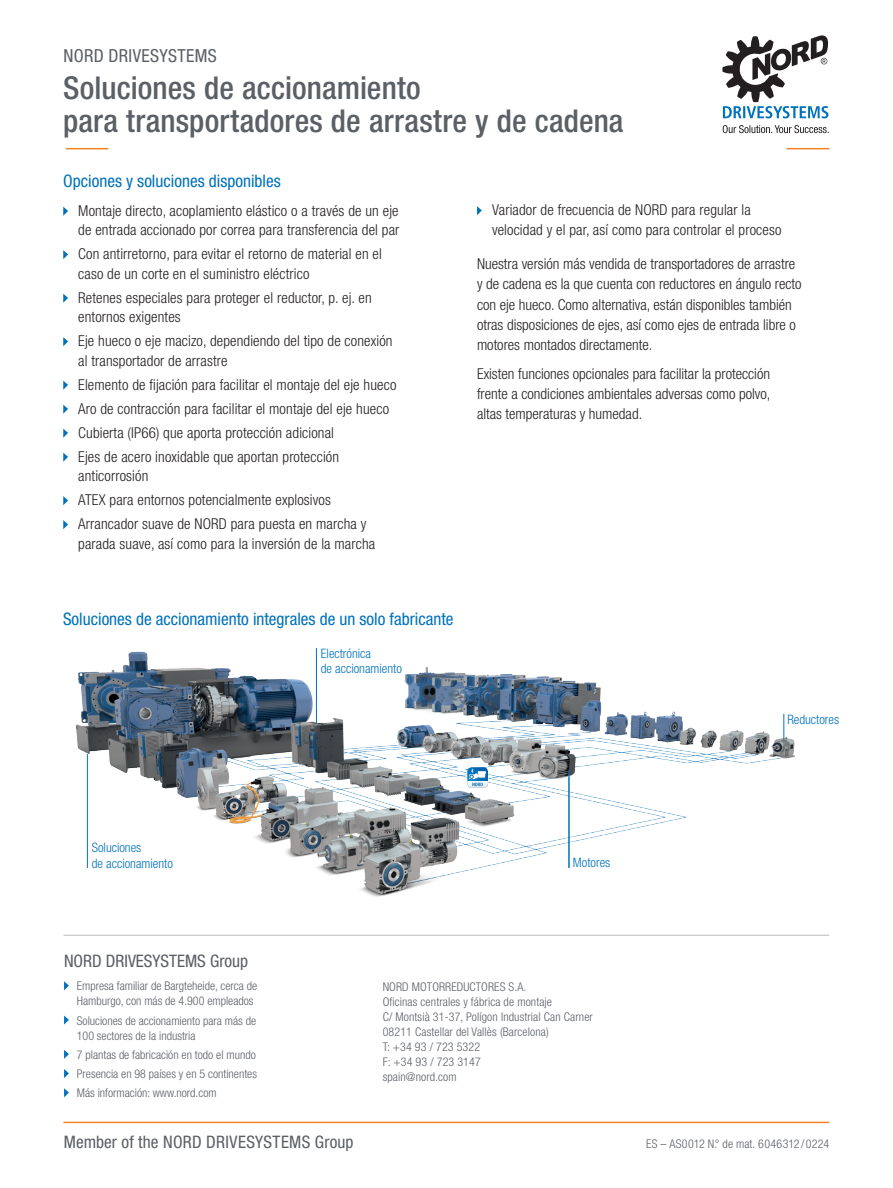
<style>
.page{position:relative;width:893px;height:1188px;background:#fff}
.page>*{position:absolute;margin:0;border:0;box-sizing:border-box;transform-origin:0 0}
.t1{font:500 condensed 31.5px "Helvetica Neue LT Std";letter-spacing:.005em;color:#5b5f66}
.t2{font:condensed 18px "Helvetica Neue LT Std";letter-spacing:.02em;color:#5b5f66}
.t3{font:condensed 17.25px "Helvetica Neue LT Std";color:#0072bc}
.t4{font:condensed 17.25px "Helvetica Neue LT Std";color:#5b5f66}
.t5{font:300 condensed 15px/20.2px "Helvetica Neue LT Std";letter-spacing:.01em;color:#231f20;text-align:justify}
.t6{font:300 condensed 13.05px/15.6px "Helvetica Neue LT Std";color:#0072bc}
.t7{font:300 condensed 12px/15px "Helvetica Neue LT Std";color:#5b5f66}
.t8{font:300 condensed 12px "Helvetica Neue LT Std";letter-spacing:.02em;color:#5b5f66}
</style>
<div class="page">
<svg style="left:63px;top:207px;width:5px;height:9px"></svg>
<svg style="left:63px;top:250px;width:5px;height:9px"></svg>
<svg style="left:63px;top:294px;width:5px;height:9px"></svg>
<svg style="left:63px;top:337px;width:5px;height:9px"></svg>
<svg style="left:63px;top:381px;width:5px;height:9px"></svg>
<svg style="left:63px;top:405px;width:5px;height:9px"></svg>
<svg style="left:63px;top:429px;width:5px;height:9px"></svg>
<svg style="left:63px;top:453px;width:5px;height:9px"></svg>
<svg style="left:63px;top:496px;width:5px;height:9px"></svg>
<svg style="left:63px;top:520px;width:5px;height:9px"></svg>
<svg style="left:477px;top:206px;width:5px;height:9px"></svg>
<hr style="left:63px;top:1122px;width:766px;height:1px;background:#f58220">
<hr style="left:66px;top:148px;width:42px;height:1px;background:#f58220">
<hr style="left:787px;top:148px;width:42px;height:1px;background:#f58220">
<hr style="left:63px;top:935px;width:766px;height:1px;background:#bcbdc0">
<svg style="left:64px;top:981px;width:5px;height:9px"></svg>
<svg style="left:64px;top:1016px;width:5px;height:9px"></svg>
<svg style="left:64px;top:1050px;width:5px;height:9px"></svg>
<svg style="left:64px;top:1069px;width:5px;height:9px"></svg>
<svg style="left:64px;top:1088px;width:5px;height:9px"></svg>
<svg style="left:723px;top:125px;width:106px;height:8px"></svg>
<svg style="left:722px;top:35px;width:106px;height:83px"></svg>
<img style="left:76px;top:648px;width:719px;height:249px">
<img style="left:467px;top:767px;width:21px;height:14px">
<img style="left:467px;top:781px;width:21px;height:7px">
<svg style="left:469px;top:768px;width:17px;height:18px"></svg>
<hr style="left:569px;top:770px;width:1px;height:98px;background:#0072bc">
<svg style="left:784px;top:714px;width:1px;height:25px"></svg>
<hr style="left:316px;top:648px;width:1px;height:76px;background:#0072bc">
<hr style="left:87px;top:754px;width:1px;height:114px;background:#0072bc">
<p class="t2" style="left:64px;top:45px;width:155px">NORD DRIVESYSTEMS</p>
<p class="t1" style="left:63px;top:69px;width:359px">Soluciones de accionamiento</p>
<p class="t1" style="left:63px;top:102px;width:562px">para transportadores de arrastre y de cadena</p>
<p class="t3" style="left:63px;top:171px;width:219px">Opciones y soluciones disponibles</p>
<p class="t5" style="left:78px;top:200px;width:322px">Montaje directo, acoplamiento elástico o a través de un eje</p>
<p class="t5" style="left:78px;top:220px;width:323px">de entrada accionado por correa para transferencia del par</p>
<p class="t5" style="left:78px;top:244px;width:305px">Con antirretorno, para evitar el retorno de material en el</p>
<p class="t5" style="left:78px;top:263px;width:233px">caso de un corte en el suministro eléctrico</p>
<p class="t5" style="left:78px;top:287px;width:295px">Retenes especiales para proteger el reductor, p. ej. en</p>
<p class="t5" style="left:78px;top:307px;width:104px">entornos exigentes</p>
<p class="t5" style="left:78px;top:331px;width:316px">Eje hueco o eje macizo, dependiendo del tipo de conexión</p>
<p class="t5" style="left:78px;top:350px;width:151px">al transportador de arrastre</p>
<p class="t5" style="left:78px;top:374px;width:320px">Elemento de fijación para facilitar el montaje del eje hueco</p>
<p class="t5" style="left:78px;top:398px;width:312px">Aro de contracción para facilitar el montaje del eje hueco</p>
<p class="t5" style="left:78px;top:422px;width:257px">Cubierta (IP66) que aporta protección adicional</p>
<p class="t5" style="left:78px;top:446px;width:262px">Ejes de acero inoxidable que aportan protección</p>
<p class="t5" style="left:78px;top:466px;width:72px">anticorrosión</p>
<p class="t5" style="left:78px;top:490px;width:254px">ATEX para entornos potencialmente explosivos</p>
<p class="t5" style="left:78px;top:514px;width:290px">Arrancador suave de NORD para puesta en marcha y</p>
<p class="t5" style="left:78px;top:533px;width:299px">parada suave, así como para la inversión de la marcha</p>
<p class="t5" style="left:492px;top:200px;width:260px">Variador de frecuencia de NORD para regular la</p>
<p class="t5" style="left:492px;top:219px;width:291px">velocidad y el par, así como para controlar el proceso</p>
<p class="t5" style="left:477px;top:254px;width:320px">Nuestra versión más vendida de transportadores de arrastre</p>
<p class="t5" style="left:477px;top:274px;width:326px">y de cadena es la que cuenta con reductores en ángulo recto</p>
<p class="t5" style="left:477px;top:294px;width:316px">con eje hueco. Como alternativa, están disponibles también</p>
<p class="t5" style="left:477px;top:314px;width:320px">otras disposiciones de ejes, así como ejes de entrada libre o</p>
<p class="t5" style="left:477px;top:335px;width:177px">motores montados directamente.</p>
<p class="t5" style="left:477px;top:363px;width:295px">Existen funciones opcionales para facilitar la protección frente a condiciones ambientales adversas como polvo, altas temperaturas y humedad.</p>
<p class="t3" style="left:63px;top:608px;width:392px">Soluciones de accionamiento integrales de un solo fabricante</p>
<p class="t6" style="left:321px;top:645px;width:83px">Electrónica<br>de accionamiento</p>
<p class="t6" style="left:787px;top:711px;width:53px">Reductores</p>
<p class="t6" style="left:92px;top:840px;width:83px">Soluciones<br>de accionamiento</p>
<p class="t6" style="left:573px;top:854px;width:39px">Motores</p>
<p class="t4" style="left:64px;top:951px;width:185px">NORD DRIVESYSTEMS Group</p>
<p class="t7" style="left:77px;top:979px;width:182px">Empresa familiar de Bargteheide, cerca de<br>Hamburgo, con más de 4.900 empleados</p>
<p class="t7" style="left:77px;top:1013px;width:181px">Soluciones de accionamiento para más de<br>100 sectores de la industria</p>
<p class="t7" style="left:77px;top:1047px;width:180px">7 plantas de fabricación en todo el mundo</p>
<p class="t7" style="left:77px;top:1066px;width:182px">Presencia en 98 países y en 5 continentes</p>
<p class="t7" style="left:77px;top:1086px;width:141px">Más información: www.nord.com</p>
<p class="t7" style="left:383px;top:979px;width:145px">NORD MOTORREDUCTORES S.A.</p>
<p class="t7" style="left:383px;top:994px;width:171px">Oficinas centrales y fábrica de montaje</p>
<p class="t7" style="left:383px;top:1009px;width:212px">C/ Montsià 31-37, Polígon Industrial Can Carner</p>
<p class="t7" style="left:383px;top:1024px;width:168px">08211 Castellar del Vallès (Barcelona)</p>
<p class="t7" style="left:383px;top:1039px;width:99px">T: +34 93 / 723 5322</p>
<p class="t7" style="left:383px;top:1054px;width:100px">F: +34 93 / 723 3147</p>
<p class="t7" style="left:383px;top:1069px;width:76px">spain@nord.com</p>
<p class="t4" style="left:64px;top:1132px;width:291px">Member of the NORD DRIVESYSTEMS Group</p>
<p class="t8" style="left:646px;top:1137px;width:184px">ES – AS0012 N.° de mat. 6046312/0224</p>
</div>
